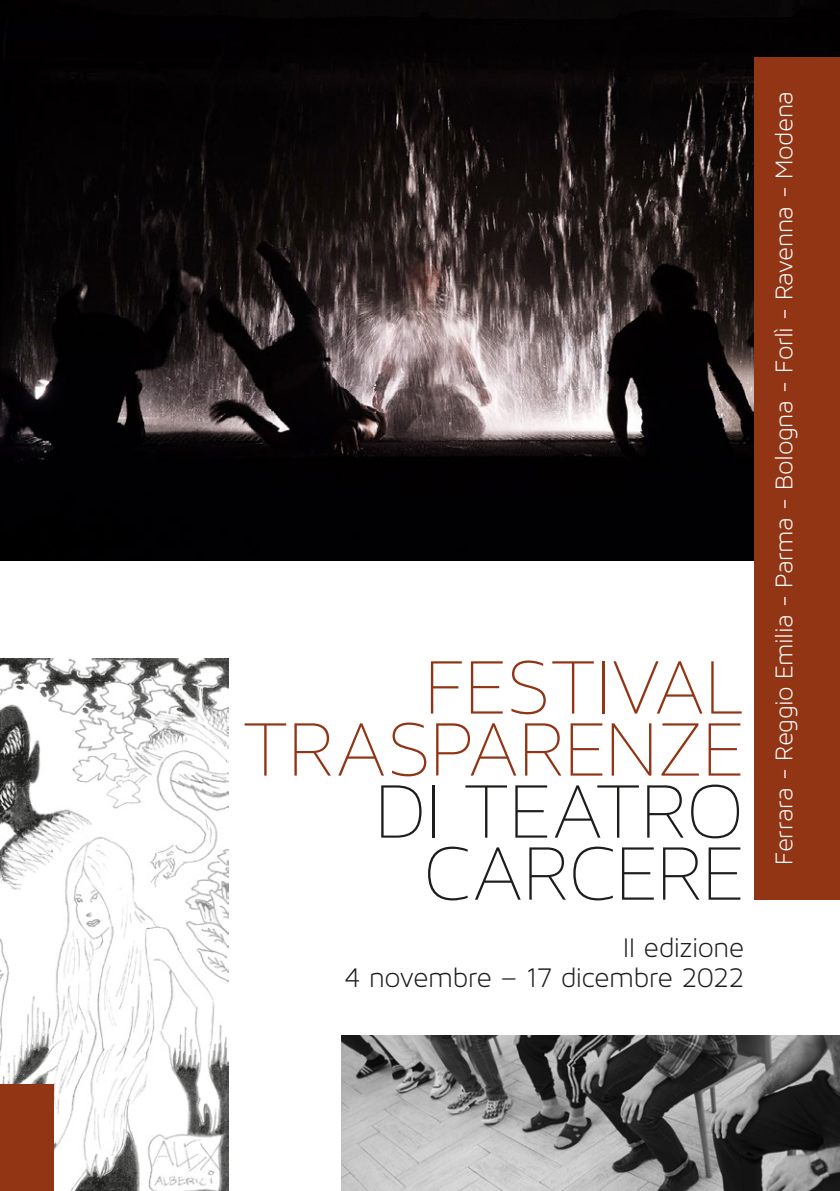
<style>
.page{position:relative;width:840px;height:1191px;background:#fff}
.page>*{position:absolute;margin:0;border:0;box-sizing:border-box;transform-origin:0 0}
.t1{font:100 84.2px/62px "Maven Pro Light 200";letter-spacing:-.005em;color:#913515;text-align:right}
.t2{font:100 84.2px/62px "Maven Pro Light 200";color:#1d1d1b;text-align:center}
.t3{font:300 28.8px/30.2px "Maven Pro Light 300";letter-spacing:-.02em;color:#1d1d1b;text-align:right}
.t4{font:300 26px "Maven Pro Light 300";letter-spacing:-.015em;color:#fff}
</style>
<div class="page">
<img style="left:0;top:0;width:839px;height:560px">
<img style="left:341px;top:1036px;width:498px;height:155px">
<img style="left:0;top:658px;width:228px;height:533px">
<div style="left:754px;top:57px;width:85px;height:842px;background:#913515"></div>
<div style="left:0;top:1084px;width:54px;height:107px;background:#913515"></div>
<h1 class="t1" style="left:243px;top:654px;width:503px">FESTIVAL<br>TRASPARENZE</h1>
<h1 class="t2" style="left:375px;top:778px;width:370px">DI TEATRO<br>CARCERE</h1>
<p class="t3" style="left:344px;top:931px;width:401px">II edizione<br>4 novembre – 17 dicembre 2022</p>
<p class="t4" style="left:769px;top:865px;width:775px;rotate:-90deg">Ferrara - Reggio Emilia - Parma - Bologna - Forlì - Ravenna - Modena</p>
</div>
